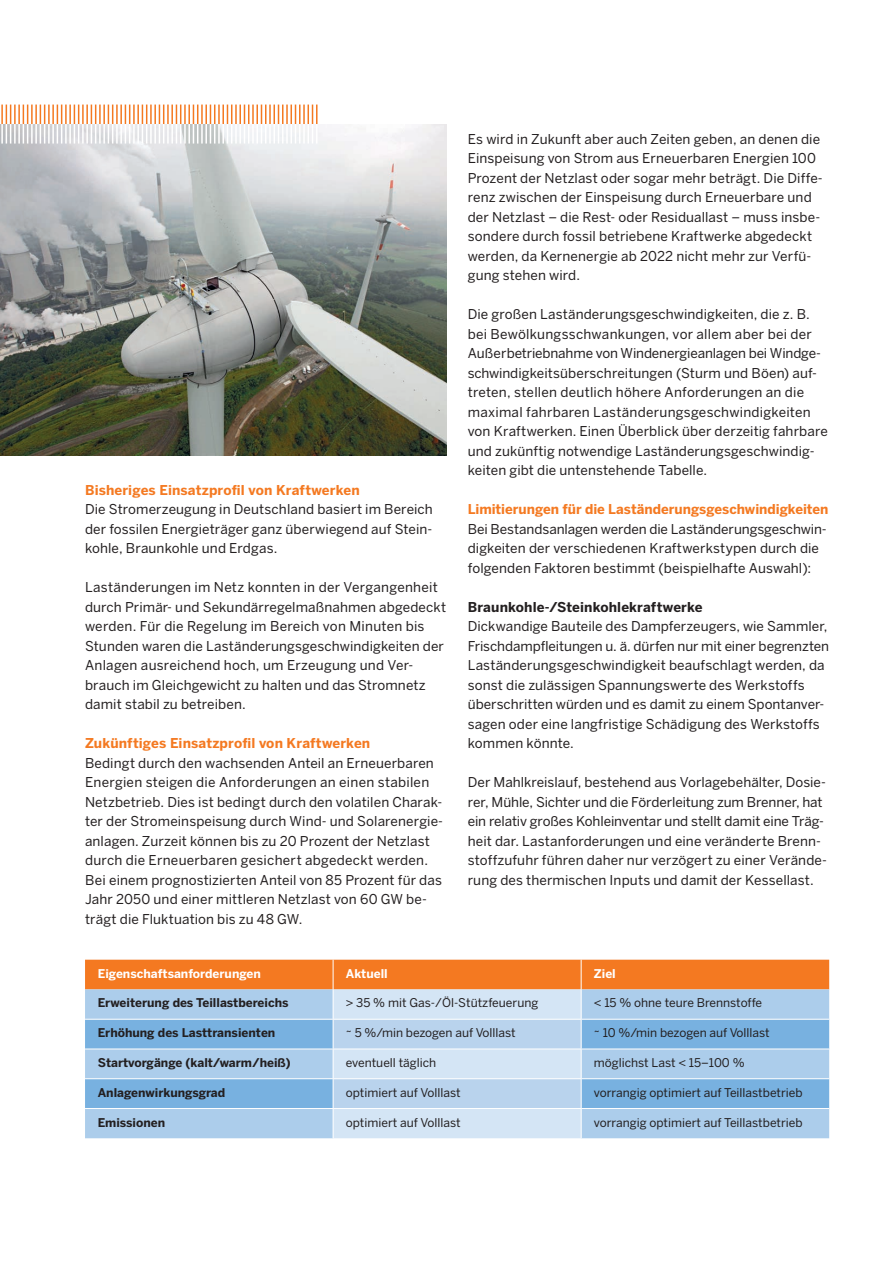
<style>
.page{position:relative;width:893px;height:1263px;background:#fff}
.page>*{position:absolute;margin:0;border:0;box-sizing:border-box;transform-origin:0 0}
.t1{font:13.5px/19.5px "Benton Sans";letter-spacing:.01em;color:#231f20}
.t2{font:700 13.5px "Benton Sans";letter-spacing:.005em;color:#f47921}
.t3{font:700 13.5px "Benton Sans";letter-spacing:.01em;color:#231f20}
.t4{font:12px "Benton Sans";color:#231f20}
.t5{font:700 12px "Benton Sans";color:#231f20}
.t6{font:700 12px "Benton Sans";color:#fff}
</style>
<div class="page">
<img style="left:0;top:124px;width:446px;height:332px">
<svg style="left:1px;top:105px;width:317px;height:39px"></svg>
<hr style="left:316px;top:124px;width:2px;height:20px;background:#fff">
<svg style="left:85px;top:960px;width:744px;height:178px;background:#b6bfc9"></svg>
<p class="t2" style="left:85px;top:482px;width:276px">Bisheriges Einsatzprofil von Kraftwerken</p>
<p class="t1" style="left:85px;top:499px;width:349px;text-align:justify">Die Stromerzeugung in Deutschland basiert im Bereich der fossilen Energieträger ganz überwiegend auf Stein&shy;kohle, Braunkohle und Erdgas.</p>
<p class="t1" style="left:85px;top:577px;width:363px">Laständerungen im Netz konnten in der Vergangenheit durch Primär- und Sekundärregelmaßnahmen abgedeckt werden. Für die Regelung im Bereich von Minuten bis Stunden waren die Laständerungsgeschwindigkeiten der Anlagen ausreichend hoch, um Erzeugung und Ver&shy;brauch im Gleichgewicht zu halten und das Stromnetz damit stabil zu betreiben.</p>
<p class="t2" style="left:85px;top:735px;width:287px">Zukünftiges Einsatzprofil von Kraftwerken</p>
<p class="t1" style="left:85px;top:753px;width:360px">Bedingt durch den wachsenden Anteil an Erneuerbaren Energien steigen die Anforderungen an einen stabilen Netzbetrieb. Dies ist bedingt durch den volatilen Charak&shy;ter der Stromeinspeisung durch Wind- und Solarenergie&shy;anlagen. Zurzeit können bis zu 20 Prozent der Netzlast durch die Erneuerbaren gesichert abgedeckt werden.<br>Bei einem prognostizierten Anteil von 85 Prozent für das Jahr 2050 und einer mittleren Netzlast von 60 GW be&shy;trägt die Fluktuation bis zu 48 GW.</p>
<p class="t1" style="left:468px;top:129px;width:356px">Es wird in Zukunft aber auch Zeiten geben, an denen die Einspeisung von Strom aus Erneuerbaren Energien 100<br>Prozent der Netzlast oder sogar mehr beträgt. Die Diffe&shy;renz zwischen der Einspeisung durch Erneuerbare und der Netzlast – die Rest- oder Residuallast – muss insbe&shy;sondere durch fossil betriebene Kraftwerke abgedeckt werden, da Kernenergie ab 2022 nicht mehr zur Verfü&shy;gung stehen wird.</p>
<p class="t1" style="left:468px;top:304px;width:362px">Die großen Laständerungsgeschwindigkeiten, die z. B. bei Bewölkungsschwankungen, vor allem aber bei der Außerbetriebnahme von Windenergieanlagen bei Windge&shy;schwindigkeitsüberschreitungen (Sturm und Böen) auf&shy;treten, stellen deutlich höhere Anforderungen an die maximal fahrbaren Laständerungsgeschwindigkeiten von Kraftwerken. Einen Überblick über derzeitig fahrbare und zukünftig notwendige Laständerungsgeschwindig&shy;keiten gibt die untenstehende Tabelle.</p>
<p class="t2" style="left:468px;top:501px;width:362px">Limitierungen für die Laständerungsgeschwindigkeiten</p>
<p class="t1" style="left:468px;top:519px;width:360px">Bei Bestandsanlagen werden die Laständerungsgeschwin&shy;digkeiten der verschiedenen Kraftwerkstypen durch die folgenden Faktoren bestimmt (beispielhafte Auswahl):</p>
<p class="t3" style="left:468px;top:599px;width:236px">Braunkohle-/Steinkohlekraftwerke</p>
<p class="t1" style="left:468px;top:616px;width:363px">Dickwandige Bauteile des Dampferzeugers, wie Sammler, Frischdampfleitungen u. ä. dürfen nur mit einer begrenzten Laständerungsgeschwindigkeit beaufschlagt werden, da sonst die zulässigen Spannungswerte des Werkstoffs überschritten würden und es damit zu einem Spontanver&shy;sagen oder eine langfristige Schädigung des Werkstoffs kommen könnte.</p>
<p class="t1" style="left:468px;top:772px;width:361px">Der Mahlkreislauf, bestehend aus Vorlagebehälter, Dosie&shy;rer, Mühle, Sichter und die Förderleitung zum Brenner, hat ein relativ großes Kohleinventar und stellt damit eine Träg&shy;heit dar. Lastanforderungen und eine veränderte Brenn&shy;stoffzufuhr führen daher nur verzögert zu einer Verände&shy;rung des thermischen Inputs und damit der Kessellast.</p>
<p class="t6" style="left:98px;top:966px;width:165px">Eigenschaftsanforderungen</p>
<p class="t6" style="left:346px;top:966px;width:43px">Aktuell</p>
<p class="t6" style="left:594px;top:966px;width:23px">Ziel</p>
<p class="t5" style="left:98px;top:996px;width:192px">Erweiterung des Teillastbereichs</p>
<p class="t4" style="left:346px;top:996px;width:194px">&gt; 35 % mit Gas-/Öl-Stützfeuerung</p>
<p class="t4" style="left:594px;top:996px;width:170px">&lt; 15 % ohne teure Brennstoffe</p>
<p class="t5" style="left:98px;top:1026px;width:179px">Erhöhung des Lasttransienten</p>
<p class="t4" style="left:346px;top:1026px;width:171px">~ 5 %/min bezogen auf Volllast</p>
<p class="t4" style="left:594px;top:1026px;width:177px">~ 10 %/min bezogen auf Volllast</p>
<p class="t5" style="left:98px;top:1055px;width:194px">Startvorgänge (kalt/warm/heiß)</p>
<p class="t4" style="left:346px;top:1055px;width:92px">eventuell täglich</p>
<p class="t4" style="left:594px;top:1055px;width:152px">möglichst Last &lt; 15–100 %</p>
<p class="t5" style="left:98px;top:1085px;width:129px">Anlagenwirkungsgrad</p>
<p class="t4" style="left:346px;top:1085px;width:116px">optimiert auf Volllast</p>
<p class="t4" style="left:594px;top:1085px;width:210px">vorrangig optimiert auf Teillastbetrieb</p>
<p class="t5" style="left:98px;top:1115px;width:69px">Emissionen</p>
<p class="t4" style="left:346px;top:1115px;width:116px">optimiert auf Volllast</p>
<p class="t4" style="left:594px;top:1115px;width:210px">vorrangig optimiert auf Teillastbetrieb</p>
</div>
